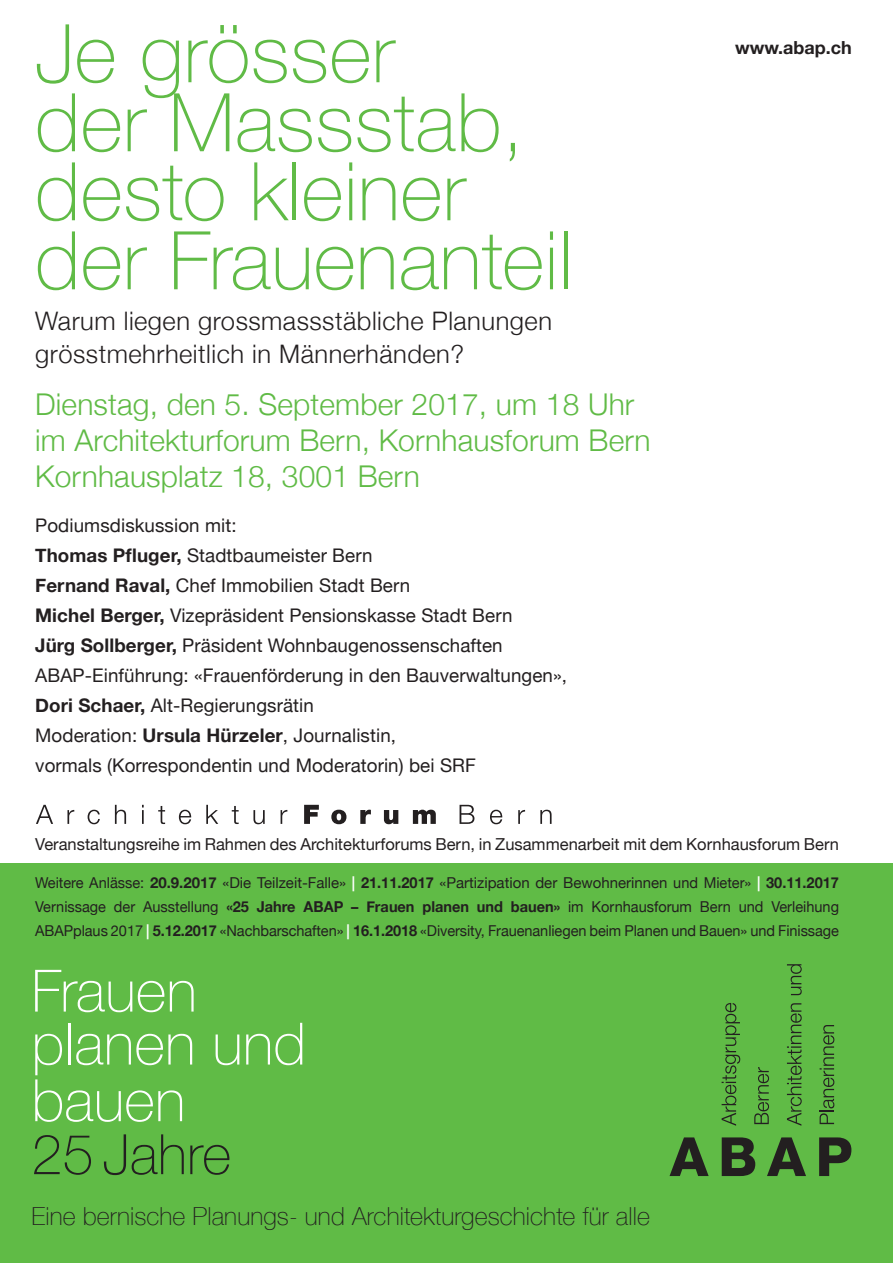
<style>
.page{position:relative;width:893px;height:1263px;background:#fff}
.page>*{position:absolute;margin:0;border:0;box-sizing:border-box;transform-origin:0 0}
.t1{font:100 81px/69px "Helvetica Neue";letter-spacing:.005em;color:#60bb46}
.t2{font:100 58.5px/54.8px "Helvetica Neue";letter-spacing:.005em;color:#fff}
.t3{font:100 55.65px "Helvetica Neue";letter-spacing:.005em;color:#231f20}
.t4{font:300 30px/36px "Helvetica Neue";letter-spacing:.005em;color:#60bb46}
.t5{font:300 25.5px/33px "Helvetica Neue";letter-spacing:.02em;color:#231f20}
.t6{font:100 24.9px "Helvetica Neue";letter-spacing:.005em;color:#231f20}
.t7{font:18.75px/30px "Helvetica Neue";letter-spacing:.005em;color:#231f20}
.t8{font:700 18px "Helvetica Neue";color:#231f20}
.t9{font:16.5px "Helvetica Neue";color:#231f20}
.t10{font:15px/24px "Helvetica Neue";letter-spacing:-.005em;color:#231f20;text-align:justify}
.s1{font-weight:700}
.s2{font-weight:500;color:#fff}
</style>
<div class="page">
<div style="left:0;top:863px;width:893px;height:400px;background:#60bb46"></div>
<svg style="left:669px;top:1137px;width:40px;height:39px"></svg>
<svg style="left:722px;top:1137px;width:33px;height:39px"></svg>
<svg style="left:767px;top:1137px;width:39px;height:39px"></svg>
<svg style="left:819px;top:1137px;width:32px;height:39px"></svg>
<svg style="left:722px;top:1003px;width:18px;height:123px"></svg>
<svg style="left:754px;top:1067px;width:15px;height:57px"></svg>
<svg style="left:787px;top:1003px;width:15px;height:123px"></svg>
<svg style="left:787px;top:964px;width:15px;height:31px"></svg>
<svg style="left:820px;top:1025px;width:14px;height:99px"></svg>
<svg style="left:36px;top:805px;width:516px;height:19px"></svg>
<h1 class="t1" style="left:35px;top:15px;width:539px">Je grösser<br>der Massstab, desto kleiner der Frauenanteil</h1>
<h3 class="t5" style="left:35px;top:302px;width:518px">Warum liegen grossmassstäbliche Planungen grösstmehrheitlich in Männerhänden?</h3>
<h3 class="t4" style="left:35px;top:384px;width:617px">Dienstag, den 5. September 2017, um 18 Uhr im Architekturforum Bern, Kornhausforum Bern<br>Kornhausplatz 18, 3001 Bern</h3>
<p class="t7" style="left:35px;top:512px;width:533px">Podiumsdiskussion mit:<br><span class="s1">Thomas Pfluger,</span> Stadtbaumeister Bern<br><span class="s1">Fernand Raval,</span> Chef Immobilien Stadt Bern<br><span class="s1">Michel Berger,</span> Vizepräsident Pensionskasse Stadt Bern<br><span class="s1">Jürg Sollberger,</span> Präsident Wohnbaugenossenschaften ABAP-Einführung: «Frauenförderung in den Bauverwaltungen», <span class="s1">Dori Schaer,</span> Alt-Regierungsrätin<br>Moderation: <span class="s1">Ursula Hürzeler</span>, Journalistin,<br>vormals (Korrespondentin und Moderatorin) bei SRF</p>
<p class="t8" style="left:735px;top:33px;width:118px">www.abap.ch</p>
<p class="t9" style="left:35px;top:832px;width:805px">Veranstaltungsreihe im Rahmen des Architekturforums Bern, in Zusammenarbeit mit dem Kornhausforum Bern</p>
<p class="t10" style="left:35px;top:871px;width:805px">Weitere Anlässe: <span class="s1">20.9.2017</span> «Die Teilzeit-Falle» <span class="s2">|</span> <span class="s1">21.11.2017</span> «Partizipation der Bewohnerinnen und Mieter» <span class="s2">|</span> <span class="s1">30.11.2017<br></span>Vernissage der Ausstellung <span class="s1">«25 Jahre ABAP – Frauen planen und bauen»</span> im Kornhausforum Bern und Verleihung ABAPplaus 2017 <span class="s2">|</span> <span class="s1">5.12.2017</span> «Nachbarschaften» <span class="s2">|</span> <span class="s1">16.1.2018</span> «Diversity, Frauenanliegen beim Planen und Bauen» und Finissage</p>
<h2 class="t2" style="left:31px;top:961px;width:276px">Frauen planen und bauen</h2>
<h3 class="t3" style="left:31px;top:1112px;width:201px">25 Jahre</h3>
<h3 class="t6" style="left:31px;top:1197px;width:620px">Eine bernische Planungs- und Architekturgeschichte für alle</h3>
</div>
